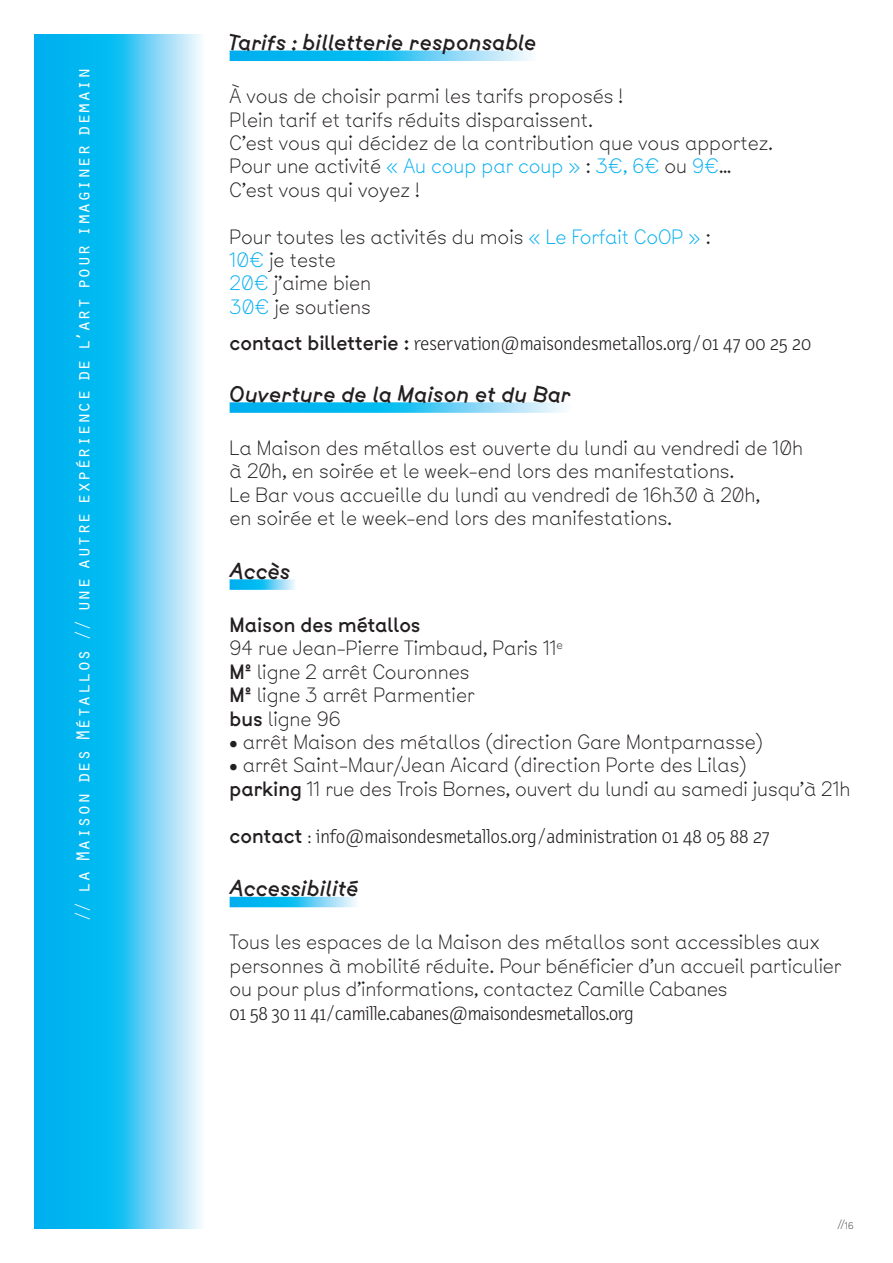
<style>
.page{position:relative;width:893px;height:1263px;background:#fff}
.page>*{position:absolute;margin:0;border:0;box-sizing:border-box;transform-origin:0 0}
.Titre_événement_agen{font:21px "Btp Rotated";letter-spacing:.01em;color:#231f20}
.Titre_événement_agen-2{font:300 19.5px/23.4px "Btp";color:#231f20}
.t1{font:300 19.5px "Letter Gothic Text OT";color:#231f20}
.Texte_courant_info{font:300 19.5px "Btp";color:#231f20}
.t2{font:19.5px "Orator Std";letter-spacing:-.01em;color:#fff}
.t3{font:19.5px "Btp";color:#231f20}
.t4{font:300 9px "Btp";color:#231f20}
.s1{color:#00aeef}
.s2{font-family:"Btp";font-weight:400}
.s3{font-weight:400}
.s4{font-family:"Minion Pro";font-weight:400;font-size:18px}
.s5{font-family:"Letter Gothic Text OT"}
</style>
<div class="page">
<svg style="left:34px;top:34px;width:168px;height:1195px;background:#44c7f3"></svg>
<svg style="left:230px;top:51px;width:302px;height:10px;background:#45c8f3"></svg>
<svg style="left:230px;top:402px;width:336px;height:11px;background:#4dcaf4"></svg>
<svg style="left:230px;top:579px;width:65px;height:11px"></svg>
<svg style="left:230px;top:897px;width:127px;height:10px"></svg>
<p class="t2" style="left:69px;top:922px;width:856px;rotate:-90deg">// la Maison des Métallos // une autre expérience de l’art pour imaginer demain</p>
<p class="Titre_événement_agen" style="left:230px;top:27px;width:308px">Tarifs : billetterie responsable</p>
<p class="Texte_courant_info" style="left:230px;top:82px;width:395px">À vous de choisir parmi les tarifs proposés !</p>
<p class="Texte_courant_info" style="left:230px;top:105px;width:365px">Plein tarif et tarifs réduits disparaissent.</p>
<p class="Titre_événement_agen-2" style="left:230px;top:131px;width:545px">C’est vous qui décidez de la contribution que vous apportez.</p>
<p class="Titre_événement_agen-2" style="left:230px;top:154px;width:504px">Pour une activité <span class="s1">« Au coup par coup »</span> : <span class="s1">3€, 6€</span> ou <span class="s1">9€</span>…<br>C’est vous qui voyez !</p>
<p class="Titre_événement_agen-2" style="left:230px;top:224px;width:483px">Pour toutes les activités du mois <span class="s1">« Le Forfait CoOP »</span> :</p>
<p class="Titre_événement_agen-2" style="left:230px;top:248px;width:108px"><span class="s1">10€</span> je teste</p>
<p class="Titre_événement_agen-2" style="left:230px;top:271px;width:143px"><span class="s1">20€</span> j’aime bien</p>
<p class="Titre_événement_agen-2" style="left:230px;top:295px;width:143px"><span class="s1">30€</span> je soutiens</p>
<p class="t1" style="left:230px;top:332px;width:583px"><span class="s2">contact billetterie :</span> reservation@maisondesmetallos.org / 01 47 00 25 20</p>
<p class="Titre_événement_agen" style="left:230px;top:379px;width:342px">Ouverture de la Maison et du Bar</p>
<p class="Titre_événement_agen-2" style="left:230px;top:436px;width:575px">La Maison des métallos est ouverte du lundi au vendredi de 10h à 20h, en soirée et le week-end lors des manifestations.</p>
<p class="Titre_événement_agen-2" style="left:230px;top:483px;width:532px">Le Bar vous accueille du lundi au vendredi de 16h30 à 20h, en soirée et le week-end lors des manifestations.</p>
<p class="Titre_événement_agen" style="left:230px;top:556px;width:62px">Accès</p>
<p class="t3" style="left:230px;top:611px;width:193px">Maison des métallos</p>
<p class="Titre_événement_agen-2" style="left:230px;top:636px;width:335px">94 rue Jean-Pierre Timbaud, Paris 11<sup>e</sup></p>
<p class="Titre_événement_agen-2" style="left:230px;top:660px;width:241px"><span class="s3">Mº</span> ligne 2 arrêt Couronnes</p>
<p class="Titre_événement_agen-2" style="left:230px;top:683px;width:246px"><span class="s3">Mº</span> ligne 3 arrêt Parmentier</p>
<p class="Titre_événement_agen-2" style="left:230px;top:706px;width:113px"><span class="s3">bus</span> ligne 96</p>
<p class="Titre_événement_agen-2" style="left:230px;top:730px;width:535px">• arrêt Maison des métallos (direction Gare Montparnasse)</p>
<p class="Titre_événement_agen-2" style="left:230px;top:753px;width:518px">• arrêt Saint-Maur/Jean Aicard (direction Porte des Lilas)</p>
<p class="Titre_événement_agen-2" style="left:230px;top:777px;width:622px"><span class="s3">parking</span> 11 rue des Trois Bornes, ouvert du lundi au samedi jusqu’à 21h</p>
<p class="t1" style="left:230px;top:825px;width:542px"><span class="s2">contact</span> <span class="s4">:</span> info@maisondesmetallos.org / administration 01 48 05 88 27</p>
<p class="Titre_événement_agen" style="left:230px;top:873px;width:130px">Accessibilité</p>
<p class="Titre_événement_agen-2" style="left:230px;top:930px;width:613px">Tous les espaces de la Maison des métallos sont accessibles aux personnes à mobilité réduite. Pour bénéficier d’un accueil particulier ou pour plus d’informations, contactez Camille Cabanes<br><span class="s5">01 58 30 11 41 /camille.cabanes@maisondesmetallos.org</span></p>
<p class="t4" style="left:838px;top:1218px;width:17px">//16</p>
</div>
